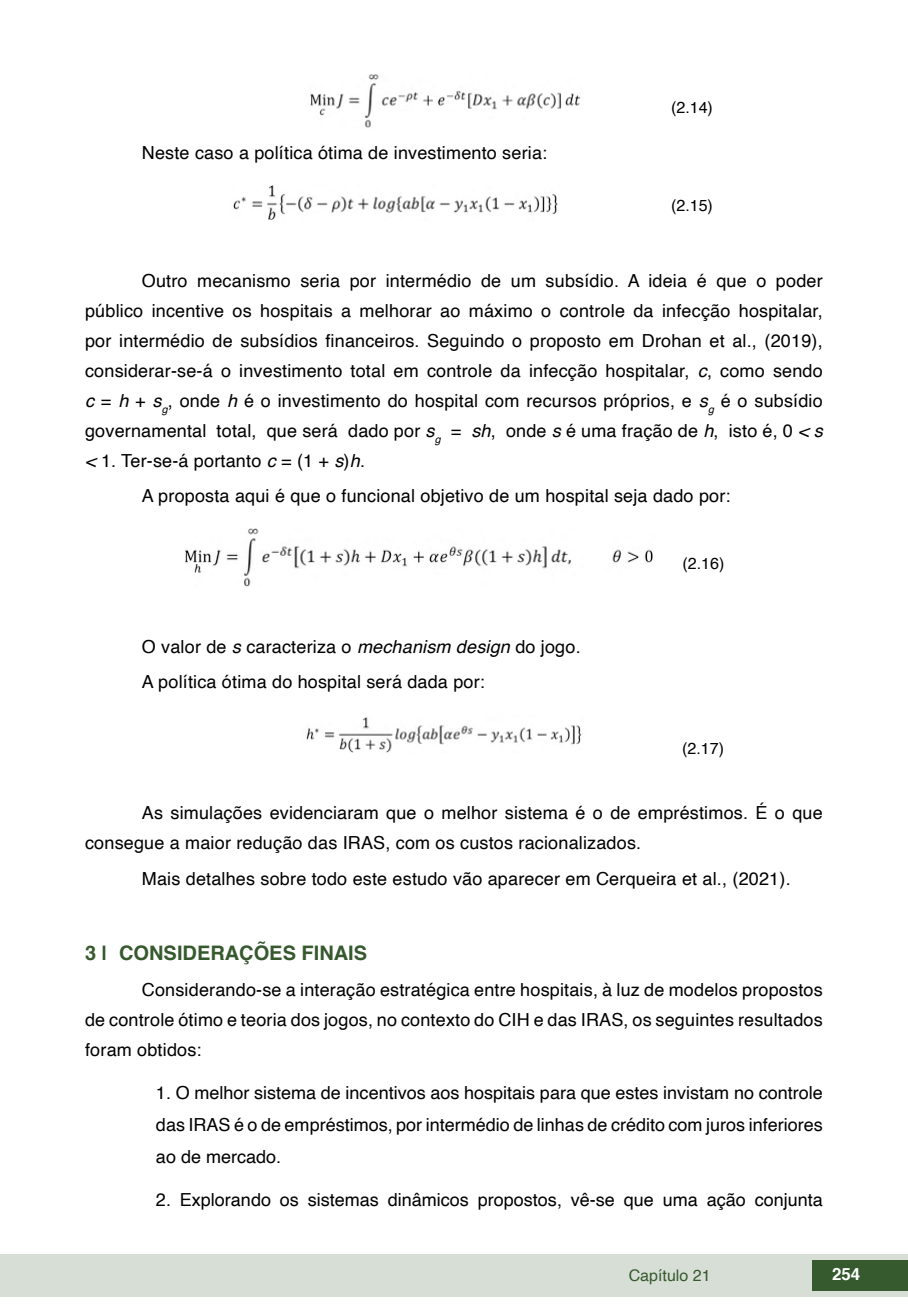
<style>
.page{position:relative;width:908px;height:1304px;background:#fff}
.page>*{position:absolute;margin:0;border:0;box-sizing:border-box;transform-origin:0 0}
.t1{font:700 20px "Helvetica";color:#36592e}
.txt{font:18px/30px "Helvetica";letter-spacing:.01em;color:#000;text-align:justify}
.lista_simples{font:18px/32px "Helvetica";color:#000;text-align:justify}
.t2{font:700 16.8px "Helvetica";color:#fff}
.imagens_graf_tab{font:16px "Helvetica";color:#000}
.t3{font:16px "Helvetica";color:#36592e}
.s1{font-style:italic}
</style>
<div class="page">
<div style="left:0;top:1254px;width:906px;height:43px;background:#d7ded5"></div>
<div style="left:812px;top:1261px;width:95px;height:30px;background:#36592e"></div>
<img style="left:310px;top:74px;width:270px;height:54px">
<img style="left:233px;top:185px;width:325px;height:35px">
<img style="left:185px;top:528px;width:468px;height:59px">
<img style="left:306px;top:717px;width:276px;height:36px">
<p class="txt" style="left:142px;top:138px;width:406px">Neste caso a política ótima de investimento seria:</p>
<p class="imagens_graf_tab" style="left:670px;top:95px;width:43px">(2.14)</p>
<p class="imagens_graf_tab" style="left:670px;top:193px;width:43px">(2.15)</p>
<p class="txt" style="left:85px;top:266px;width:739px;text-indent:57px">Outro mecanismo seria por intermédio de um subsídio. A ideia é que o poder público incentive os hospitais a melhorar ao máximo o controle da infecção hospitalar, por intermédio de subsídios financeiros. Seguindo o proposto em Drohan et al., (2019), considerar-se-á o investimento total em controle da infecção hospitalar, <span class="s1">c</span>, como sendo <span class="s1">c</span> = <span class="s1">h</span> + <span class="s1">s</span><sub>g</sub>, onde <span class="s1">h</span> é o investimento do hospital com recursos próprios, e <span class="s1">s</span><sub>g</sub> é o subsídio governamental total, que será dado por <span class="s1">s</span><sub>g</sub> = <span class="s1">sh</span>, onde <span class="s1">s</span> é uma fração de <span class="s1">h</span>, isto é, 0 <span class="s1">&lt; s &lt;</span> 1. Ter-se-á portanto <span class="s1">c</span> = (1 + <span class="s1">s</span>)<span class="s1">h</span>.</p>
<p class="txt" style="left:142px;top:481px;width:590px">A proposta aqui é que o funcional objetivo de um hospital seja dado por:</p>
<p class="txt" style="left:142px;top:632px;width:440px">O valor de <span class="s1">s</span> caracteriza o <span class="s1">mechanism design</span> do jogo.</p>
<p class="txt" style="left:142px;top:668px;width:344px">A política ótima do hospital será dada por:</p>
<p class="imagens_graf_tab" style="left:682px;top:551px;width:43px">(2.16)</p>
<p class="imagens_graf_tab" style="left:682px;top:736px;width:43px">(2.17)</p>
<p class="txt" style="left:85px;top:799px;width:738px;text-indent:57px">As simulações evidenciaram que o melhor sistema é o de empréstimos. É o que consegue a maior redução das IRAS, com os custos racionalizados.</p>
<p class="txt" style="left:142px;top:864px;width:650px">Mais detalhes sobre todo este estudo vão aparecer em Cerqueira et al., (2021).</p>
<p class="t1" style="left:85px;top:937px;width:283px">3 | CONSIDERAÇÕES FINAIS</p>
<p class="txt" style="left:85px;top:975px;width:738px;text-indent:57px">Considerando-se a interação estratégica entre hospitais, à luz de modelos propostos de controle ótimo e teoria dos jogos, no contexto do CIH e das IRAS, os seguintes resultados foram obtidos:</p>
<p class="lista_simples" style="left:156px;top:1077px;width:668px">1. O melhor sistema de incentivos aos hospitais para que estes invistam no controle das IRAS é o de empréstimos, por intermédio de linhas de crédito com juros inferiores ao de mercado.</p>
<p class="lista_simples" style="left:156px;top:1185px;width:668px">2. Explorando os sistemas dinâmicos propostos, vê-se que uma ação conjunta</p>
<p class="t3" style="left:628px;top:1263px;width:83px">Capítulo 21</p>
<p class="t2" style="left:831px;top:1261px;width:30px">254</p>
</div>
